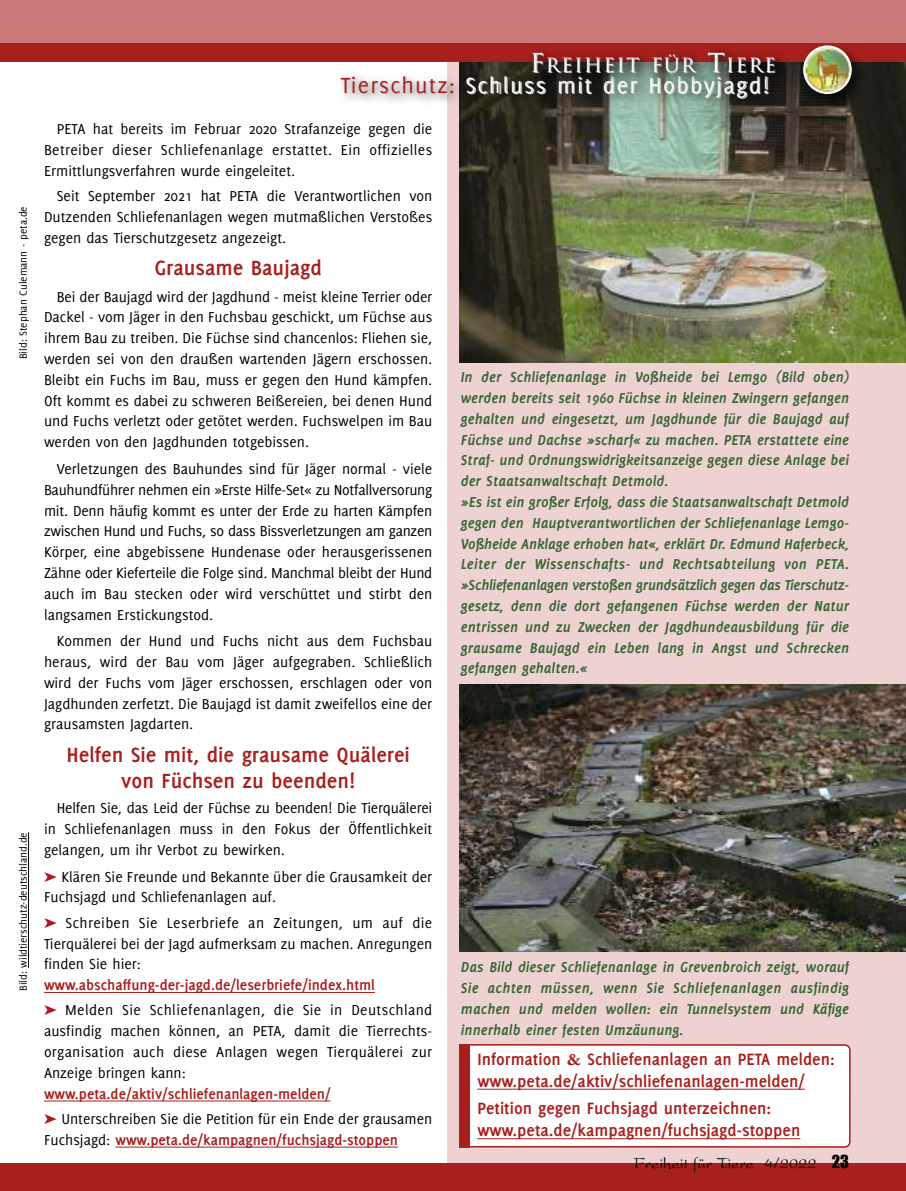
<style>
.page{position:relative;width:906px;height:1191px;background:#fff}
.page>*{position:absolute;margin:0;border:0;box-sizing:border-box;transform-origin:0 0}
.t1{font:24px "Delicious";letter-spacing:.065em;color:#fff}
.t2{font:700 22.5px/26.2px "Delicious";color:#a8201e;text-align:center}
.t3{font:19.2px "Trajan";letter-spacing:.065em;color:#fff}
.t4{font:700 18px/21.8px "Delicious";color:#a8201e}
.t5{font:16.5px "President";color:#000}
.t6{font:15.75px/20.9px "Delicious";color:#000;text-align:justify}
.t7{font:italic 700 15.75px/20.9px "Delicious";color:#376536}
.t8{font:700 15.75px/25.3px "Delicious";color:#a8201e}
.t9{font:11.25px "Delicious";color:#000}
.s1{font-size:25.5px}
.s2{color:#ccc}
.s3{color:#a8201e}
.s4{font-weight:400;color:#000}
.s5{font-weight:700;color:#a8201e}
.s6{font-family:"Garamond"}
.s7{font-family:"Impact"}
</style>
<div class="page">
<div style="left:447px;top:56px;width:459px;height:1124px;background:#eed2d2"></div>
<img style="left:459px;top:61px;width:447px;height:301px">
<div style="left:0;top:1163px;width:906px;height:28px;background:#a8201e"></div>
<div style="left:0;top:0;width:906px;height:44px;background:#cb7978"></div>
<div style="left:0;top:43px;width:906px;height:18px;background:#a8201e"></div>
<img style="left:202px;top:61px;width:597px;height:66px">
<img style="left:496px;top:49px;width:300px;height:58px">
<img style="left:796px;top:52px;width:75px;height:62px">
<img style="left:803px;top:45px;width:48px;height:49px">
<div style="left:470px;top:1044px;width:380px;height:103px;background:#fff"></div>
<div style="left:459px;top:1044px;width:11px;height:103px;background:#a8201e"></div>
<hr style="left:477px;top:1089px;width:328px;height:1px;background:#a8201e">
<hr style="left:477px;top:1138px;width:323px;height:1px;background:#a8201e">
<hr style="left:44px;top:992px;width:331px;height:1px;background:#a8201e">
<hr style="left:44px;top:1100px;width:287px;height:1px;background:#a8201e">
<hr style="left:116px;top:1146px;width:282px;height:1px;background:#a8201e">
<img style="left:459px;top:684px;width:447px;height:267px">
<hr style="left:28px;top:832px;width:1px;height:135px;background:#000">
<p class="t9" style="left:19px;top:359px;width:154px;rotate:-90deg">Bild: Stephan Culemann - peta.de</p>
<p class="t9" style="left:19px;top:991px;width:160px;rotate:-90deg">Bild: wildtierschutz-deutschland.de</p>
<p class="t3" style="left:530px;top:54px;width:247px"><span class="s1">F</span>REIHEIT F<span class="s2">ÜR</span> <span class="s1">T</span>IE<span class="s2">R</span>E</p>
<h1 class="t1" style="left:341px;top:76px;width:430px"><span class="s3">Tierschutz:</span> Schluss mit der Hobbyjagd!</h1>
<p class="t6" style="left:44px;top:120px;width:390px;text-indent:13px">PETA hat bereits im Februar 2020 Strafanzeige gegen die Betreiber dieser Schliefenanlage erstattet. Ein offizielles Ermittlungsverfahren wurde eingeleitet.</p>
<p class="t6" style="left:44px;top:187px;width:390px;text-indent:13px">Seit September 2021 hat PETA die Verantwortlichen von Dutzenden Schliefenanlagen wegen mutmaßlichen Verstoßes gegen das Tierschutzgesetz angezeigt.</p>
<h2 class="t2" style="left:154px;top:256px;width:169px">Grausame Baujagd</h2>
<p class="t6" style="left:44px;top:287px;width:390px;text-indent:13px">Bei der Baujagd wird der Jagdhund - meist kleine Terrier oder Dackel - vom Jäger in den Fuchsbau geschickt, um Füchse aus ihrem Bau zu treiben. Die Füchse sind chancenlos: Fliehen sie, werden sei von den draußen wartenden Jägern erschossen.<br>Bleibt ein Fuchs im Bau, muss er gegen den Hund kämpfen.<br>Oft kommt es dabei zu schweren Beißereien, bei denen Hund und Fuchs verletzt oder getötet werden. Fuchswelpen im Bau werden von den Jagdhunden totgebissen.</p>
<p class="t6" style="left:44px;top:459px;width:390px;text-indent:13px">Verletzungen des Bauhundes sind für Jäger normal - viele Bauhundführer nehmen ein »Erste Hilfe-Set« zu Notfallversorung mit. Denn häufig kommt es unter der Erde zu harten Kämpfen zwischen Hund und Fuchs, so dass Bissverletzungen am ganzen Körper, eine abgebissene Hundenase oder herausgerissenen Zähne oder Kieferteile die Folge sind. Manchmal bleibt der Hund auch im Bau stecken oder wird verschüttet und stirbt den langsamen Erstickungstod.</p>
<p class="t6" style="left:44px;top:632px;width:390px;text-indent:13px">Kommen der Hund und Fuchs nicht aus dem Fuchsbau heraus, wird der Bau vom Jäger aufgegraben. Schließlich wird der Fuchs vom Jäger erschossen, erschlagen oder von Jagdhunden zerfetzt. Die Baujagd ist damit zweifellos eine der grausamsten Jagdarten.</p>
<h2 class="t2" style="left:66px;top:743px;width:345px">Helfen Sie mit, die grausame Quälerei von Füchsen zu beenden!</h2>
<p class="t6" style="left:44px;top:799px;width:390px;text-indent:13px">Helfen Sie, das Leid der Füchse zu beenden! Die Tierquälerei in Schliefenanlagen muss in den Fokus der Öffentlichkeit gelangen, um ihr Verbot zu bewirken.</p>
<p class="t6" style="left:44px;top:867px;width:390px"><span class="s3">➤</span> Klären Sie Freunde und Bekannte über die Grausamkeit der<br>Fuchsjagd und Schliefenanlagen auf.</p>
<p class="t6" style="left:44px;top:913px;width:390px"><span class="s3">➤</span> Schreiben Sie Leserbriefe an Zeitungen, um auf die Tierquälerei bei der Jagd aufmerksam zu machen. Anregungen finden Sie hier:</p>
<p class="t8" style="left:44px;top:973px;width:390px">www.abschaffung-der-jagd.de/leserbriefe/index.html<br>➤ <span class="s4">Melden Sie Schliefenanlagen, die Sie in Deutschland</span></p>
<p class="t6" style="left:44px;top:1021px;width:390px">ausfindig machen können, an PETA, damit die Tierrechts&shy;organisation auch diese Anlagen wegen Tierquälerei zur Anzeige bringen kann:</p>
<p class="t6" style="left:44px;top:1081px;width:390px;line-height:25.3px"><span class="s5">www.peta.de/aktiv/schliefenanlagen-melden/<br></span><span class="s3">➤</span> Unterschreiben Sie die Petition für ein Ende der grausamen</p>
<p class="t8" style="left:44px;top:1128px;width:356px"><span class="s4">Fuchsjagd:</span> www.peta.de/kampagnen/fuchsjagd-stoppen</p>
<p class="t7" style="left:461px;top:368px;width:390px">In der Schliefenanlage in Voßheide bei Lemgo (Bild oben) werden bereits seit 1960 Füchse in kleinen Zwingern gefangen gehalten und eingesetzt, um Jagdhunde für die Baujagd auf Füchse und Dachse »scharf« zu machen. PETA erstattete eine Straf- und Ordnungswidrigkeitsanzeige gegen diese Anlage bei der Staatsanwaltschaft Detmold.<br>»Es ist ein großer Erfolg, dass die Staatsanwaltschaft Detmold gegen den Hauptverantwortlichen der Schliefenanlage Lemgo-Voßheide Anklage erhoben hat«, erklärt Dr. Edmund Haferbeck, Leiter der Wissenschafts- und Rechtsabteilung von PETA. »Schliefenanlagen verstoßen grundsätzlich gegen das Tierschutz&shy;gesetz, denn die dort gefangenen Füchse werden der Natur entrissen und zu Zwecken der Jagdhundeausbildung für die grausame Baujagd ein Leben lang in Angst und Schrecken gefangen gehalten.«</p>
<p class="t7" style="left:461px;top:957px;width:390px;text-align:justify">Das Bild dieser Schliefenanlage in Grevenbroich zeigt, worauf Sie achten müssen, wenn Sie Schliefenanlagen ausfindig machen und melden wollen: ein Tunnelsystem und Käfige innerhalb einer festen Umzäunung.</p>
<p class="t4" style="left:477px;top:1049px;width:359px">Information <span class="s6">&amp;</span> Schliefenanlagen an PETA melden: www.peta.de/aktiv/schliefenanlagen-melden/</p>
<p class="t4" style="left:477px;top:1098px;width:324px">Petition gegen Fuchsjagd unterzeichnen: www.peta.de/kampagnen/fuchsjagd-stoppen</p>
<p class="t5" style="left:634px;top:1158px;width:216px">Freiheit für Tiere 4/2022 <span class="s7">23</span></p>
</div>
